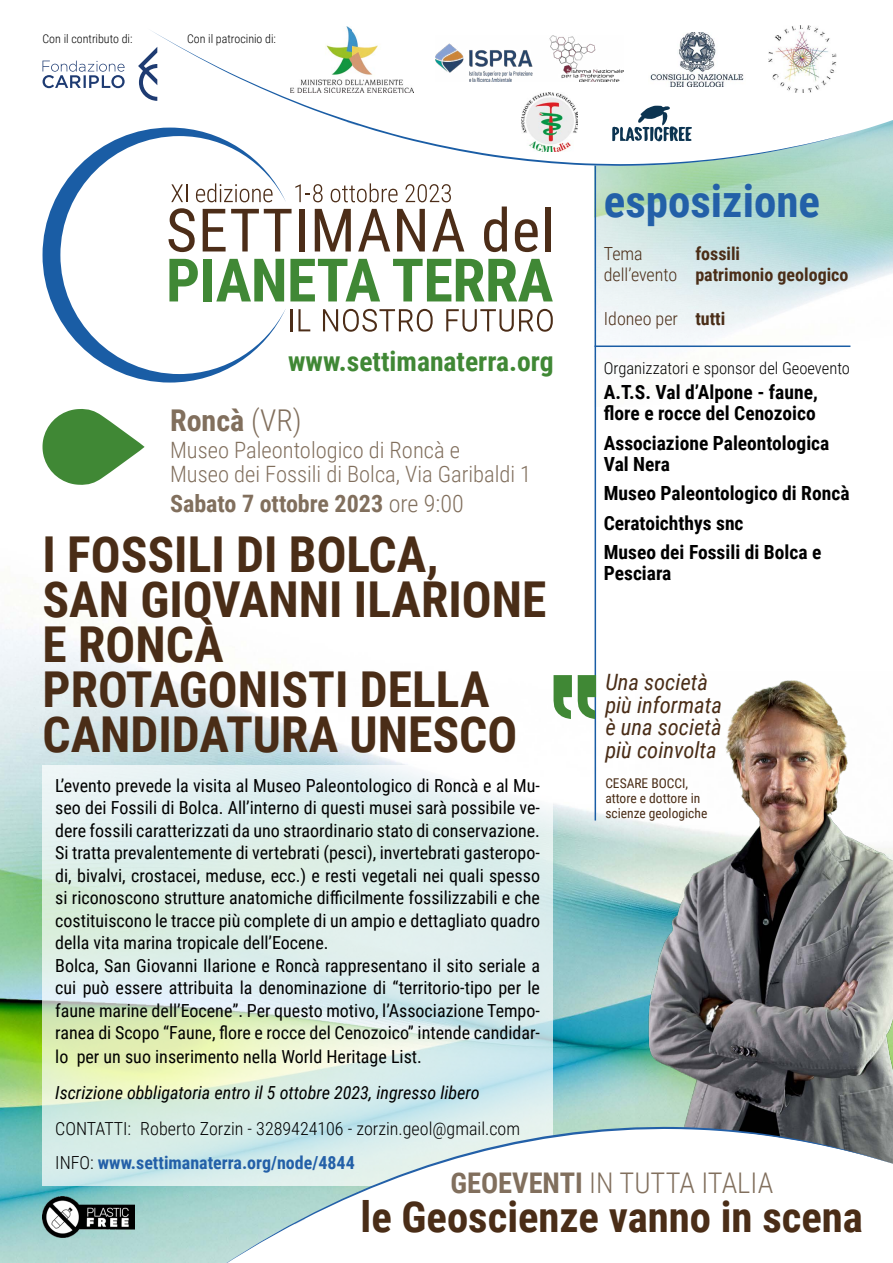
<style>
.page{position:relative;width:893px;height:1263px;background:#fff}
.page>*{position:absolute;margin:0;border:0;box-sizing:border-box;transform-origin:0 0}
.t1{font:700 49.5px "Roboto Condensed";color:#4a2d17}
.t2{font:700 45px "Roboto Condensed";color:#2360a8}
.t3{font:700 42.75px "Roboto Condensed";color:#4a2d17}
.t4{font:700 30px "Roboto Condensed";color:#816f5d}
.t5{font:300 28.5px "Roboto Condensed";color:#816f5d}
.t6{font:700 27.6px "Roboto Condensed";color:#408835}
.t7{font:700 24px "Roboto Condensed";color:#816f5d}
.t8{font:300 22.5px "Roboto Condensed";color:#816f5d}
.t9{font:italic 22.5px "Roboto Condensed";color:#4a2d17}
.t10{font:700 19.5px/21px "Roboto Condensed";color:#000}
.t11{font:18px/22.5px "Roboto Condensed";color:#000;text-align:justify}
.t12{font:italic 18px "Roboto Condensed";color:#000}
.t13{font:300 18px "Roboto Condensed";color:#000}
.t14{font:700 18px "Roboto Condensed";color:#4a2d17}
.t15{font:700 18px "Roboto Condensed";color:#2360a8}
.t16{font:300 18px "Roboto Condensed";color:#4a2d17}
.t17{font:300 16.5px "Roboto Condensed";color:#000}
.t18{font:13.5px "Roboto Condensed";color:#4a2d17}
.t19{font:300 12px "Roboto Condensed";color:#000}
.s1{font-weight:300}
.s2{font-weight:700}
.s3{font-weight:300;color:#000}
</style>
<div class="page">
<img style="left:0;top:463px;width:635px;height:800px">
<img style="left:594px;top:166px;width:299px;height:241px">
<svg style="left:43px;top:765px;width:510px;height:421px;fill:#dceeeb"></svg>
<img style="left:635px;top:680px;width:258px;height:447px">
<hr style="left:595px;top:153px;width:1px;height:667px;background:#1a5da5">
<hr style="left:595px;top:345px;width:255px;height:2px;background:#1a5da5">
<svg style="left:43px;top:409px;width:102px;height:76px"></svg>
<svg style="left:554px;top:675px;width:42px;height:44px"></svg>
<img style="left:43px;top:1196px;width:92px;height:41px">
<svg style="left:346px;top:26px;width:547px;height:140px"></svg>
<svg style="left:152px;top:29px;width:707px;height:137px"></svg>
<svg style="left:207px;top:1127px;width:686px;height:136px"></svg>
<svg style="left:286px;top:209px;width:6px;height:5px"></svg>
<div style="left:299px;top:209px;width:5px;height:42px;background:#4c2d18"></div>
<svg style="left:315px;top:209px;width:36px;height:42px"></svg>
<svg style="left:358px;top:209px;width:32px;height:42px"></svg>
<svg style="left:397px;top:209px;width:28px;height:42px"></svg>
<svg style="left:432px;top:209px;width:32px;height:42px"></svg>
<svg style="left:484px;top:206px;width:23px;height:46px"></svg>
<svg style="left:515px;top:219px;width:23px;height:33px"></svg>
<div style="left:545px;top:206px;width:5px;height:45px;background:#4c2d18"></div>
<svg style="left:290px;top:259px;width:90px;height:42px"></svg>
<svg style="left:393px;top:259px;width:160px;height:42px"></svg>
<hr style="left:290px;top:309px;width:3px;height:22px;background:#4c2d18">
<svg style="left:298px;top:309px;width:12px;height:22px"></svg>
<svg style="left:323px;top:309px;width:110px;height:23px"></svg>
<svg style="left:446px;top:309px;width:107px;height:23px"></svg>
<svg style="left:43px;top:128px;width:243px;height:255px"></svg>
<svg style="left:171px;top:184px;width:16px;height:18px"></svg>
<svg style="left:196px;top:183px;width:77px;height:19px"></svg>
<svg style="left:295px;top:184px;width:28px;height:18px"></svg>
<svg style="left:331px;top:183px;width:67px;height:19px"></svg>
<svg style="left:405px;top:184px;width:46px;height:18px"></svg>
<svg style="left:43px;top:47px;width:114px;height:54px"></svg>
<img style="left:649px;top:32px;width:97px;height:55px">
<img style="left:768px;top:25px;width:69px;height:68px">
<img style="left:522px;top:93px;width:56px;height:59px">
<img style="left:291px;top:27px;width:123px;height:65px">
<img style="left:435px;top:35px;width:189px;height:46px">
<svg style="left:611px;top:106px;width:82px;height:39px"></svg>
<p class="t19" style="left:43px;top:30px;width:91px">Con il contributo di:</p>
<p class="t19" style="left:187px;top:30px;width:90px">Con il patrocinio di:</p>
<p class="t2" style="left:604px;top:169px;width:218px">esposizione</p>
<p class="t16" style="left:604px;top:241px;width:40px">Tema</p>
<p class="t14" style="left:695px;top:241px;width:46px">fossili</p>
<p class="t14" style="left:604px;top:262px;width:246px"><span class="s1">dell’evento</span> patrimonio geologico</p>
<p class="t16" style="left:604px;top:306px;width:123px">Idoneo per <span class="s2">tutti</span></p>
<p class="t17" style="left:604px;top:357px;width:248px">Organizzatori e sponsor del Geoevento</p>
<p class="t10" style="left:604px;top:381px;width:215px">A.T.S. Val d’Alpone - faune, flore e rocce del Cenozoico</p>
<p class="t10" style="left:604px;top:432px;width:227px">Associazione Paleontologica<br>Val Nera</p>
<p class="t10" style="left:604px;top:482px;width:247px">Museo Paleontologico di Roncà</p>
<p class="t10" style="left:604px;top:512px;width:141px">Ceratoichthys snc</p>
<p class="t10" style="left:604px;top:541px;width:219px">Museo dei Fossili di Bolca e<br>Pesciara</p>
<p class="t6" style="left:288px;top:342px;width:267px">www.settimanaterra.org</p>
<p class="t4" style="left:170px;top:399px;width:133px">Roncà <span class="s1">(VR)</span></p>
<p class="t8" style="left:170px;top:434px;width:291px">Museo Paleontologico di Roncà e</p>
<p class="t8" style="left:170px;top:458px;width:363px">Museo dei Fossili di Bolca, Via Garibaldi 1</p>
<p class="t7" style="left:170px;top:486px;width:295px">Sabato 7 ottobre 2023 <span class="s1">ore 9:00</span></p>
<p class="t1" style="left:43px;top:519px;width:398px">I FOSSILI DI BOLCA,</p>
<p class="t1" style="left:43px;top:564px;width:505px">SAN GIOVANNI ILARIONE</p>
<p class="t1" style="left:43px;top:609px;width:183px">E RONCÀ</p>
<p class="t1" style="left:43px;top:654px;width:448px">PROTAGONISTI DELLA</p>
<p class="t1" style="left:43px;top:699px;width:476px">CANDIDATURA UNESCO</p>
<p class="t9" style="left:605px;top:666px;width:104px">Una società</p>
<p class="t9" style="left:605px;top:689px;width:118px">più informata</p>
<p class="t9" style="left:605px;top:711px;width:118px">è una società</p>
<p class="t9" style="left:605px;top:734px;width:113px">più coinvolta</p>
<p class="t18" style="left:605px;top:773px;width:84px">CESARE BOCCI,</p>
<p class="t18" style="left:605px;top:788px;width:97px">attore e dottore in</p>
<p class="t18" style="left:605px;top:803px;width:104px">scienze geologiche</p>
<p class="t11" style="left:55px;top:773px;width:486px">L’evento prevede la visita al Museo Paleontologico di Roncà e al Mu&shy;seo dei Fossili di Bolca. All’interno di questi musei sarà possibile ve&shy;dere fossili caratterizzati da uno straordinario stato di conservazione.<br>Si tratta prevalentemente di vertebrati (pesci), invertebrati gasteropo&shy;di, bivalvi, crostacei, meduse, ecc.) e resti vegetali nei quali spesso si riconoscono strutture anatomiche difficilmente fossilizzabili e che costituiscono le tracce più complete di un ampio e dettagliato quadro della vita marina tropicale dell’Eocene.</p>
<p class="t11" style="left:55px;top:953px;width:486px">Bolca, San Giovanni Ilarione e Roncà rappresentano il sito seriale a cui può essere attribuita la denominazione di “territorio-tipo per le faune marine dell’Eocene”. Per questo motivo, l’Associazione Tempo&shy;ranea di Scopo “Faune, flore e rocce del Cenozoico” intende candidar&shy;lo per un suo inserimento nella World Heritage List.</p>
<p class="t12" style="left:55px;top:1080px;width:426px">Iscrizione obbligatoria entro il 5 ottobre 2023, ingresso libero</p>
<p class="t13" style="left:55px;top:1116px;width:466px">CONTATTI: Roberto Zorzin - 3289424106 - zorzin.geol@gmail.com</p>
<p class="t15" style="left:55px;top:1150px;width:301px"><span class="s3">INFO:</span> www.settimanaterra.org/node/4844</p>
<h3 class="t5" style="left:450px;top:1163px;width:324px"><span class="s2">GEOEVENTI</span> IN TUTTA ITALIA</h3>
<h3 class="t3" style="left:361px;top:1186px;width:504px">le Geoscienze vanno in scena</h3>
</div>
